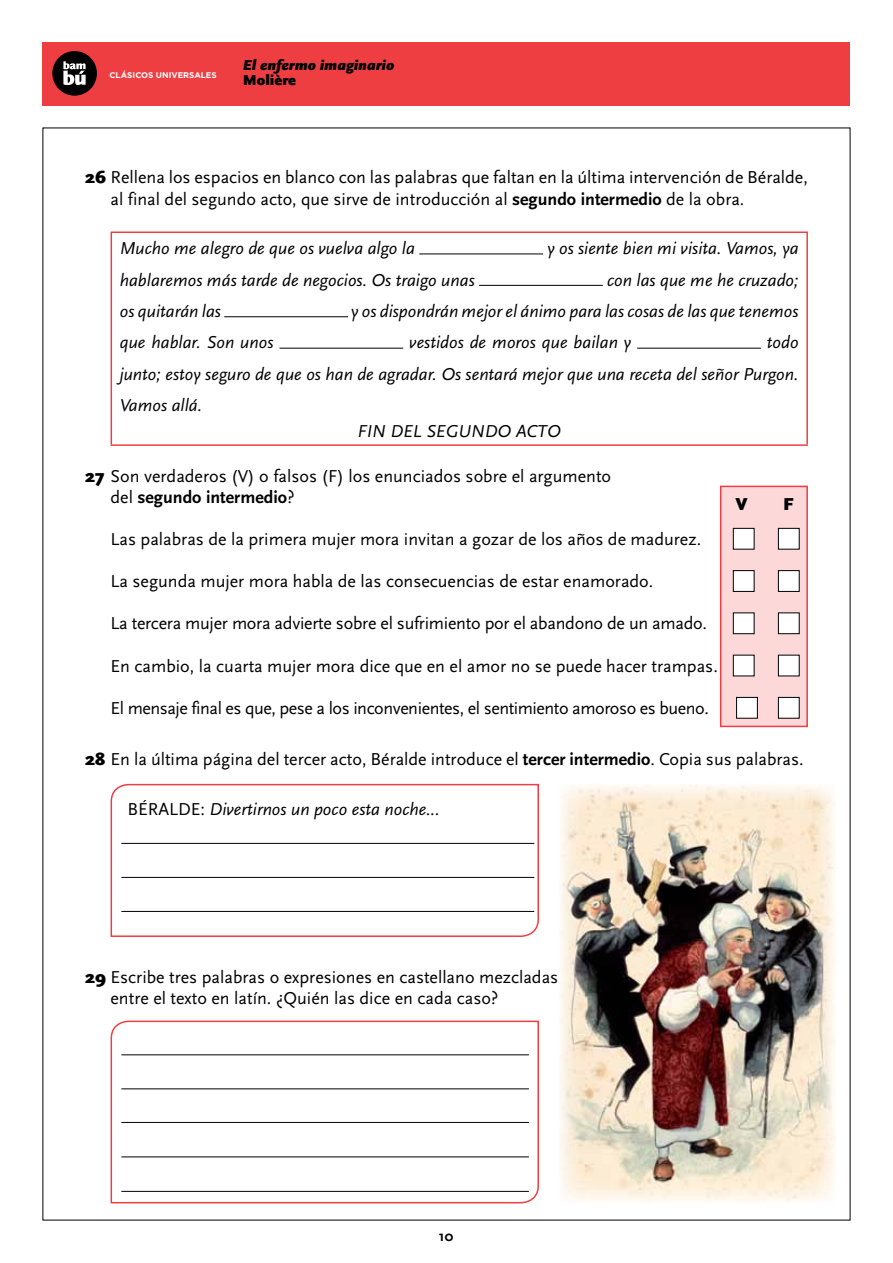
<style>
.page{position:relative;width:893px;height:1263px;background:#fff}
.page>*{position:absolute;margin:0;border:0;box-sizing:border-box;transform-origin:0 0}
.t1{font:18px/21px "Scala Sans";color:#000}
.t2{font:italic 18px/31.3px "Scala Sans";color:#000;text-align:justify}
.t3{font:18px "Scala Sans";letter-spacing:-.025em;color:#000}
.t4{font:900 18px "Scala Sans";color:#000}
.t5{font:italic 900 15px "Scala Sans";color:#000}
.t6{font:900 15px "Scala Sans";color:#000}
.t7{font:700 15px "Scala Sans";color:#000}
.t8{font:700 8.25px "Gotham";color:#fff}
.s1{font-weight:900}
.s2{font-weight:700}
.s3{font-style:normal}
</style>
<div class="page">
<div style="left:43px;top:43px;width:807px;height:63px;background:#ef3e42"></div>
<svg style="left:52px;top:51px;width:45px;height:45px"></svg>
<div style="left:720px;top:486px;width:88px;height:241px;background:#fcd8d9;border:2px solid #ef3e42"></div>
<hr style="left:111px;top:231px;width:697px;height:2px;background:#ef3e42">
<hr style="left:111px;top:233px;width:1px;height:211px;background:#ef3e42">
<hr style="left:806px;top:233px;width:2px;height:211px;background:#ef3e42">
<hr style="left:111px;top:444px;width:697px;height:2px;background:#ef3e42">
<hr style="left:419px;top:254px;width:124px;height:1px;background:#000">
<hr style="left:479px;top:285px;width:124px;height:1px;background:#000">
<hr style="left:224px;top:316px;width:124px;height:1px;background:#000">
<hr style="left:280px;top:348px;width:123px;height:1px;background:#000">
<hr style="left:637px;top:348px;width:124px;height:1px;background:#000">
<div style="left:733px;top:528px;width:21px;height:21px;background:#fff"></div>
<div style="left:733px;top:528px;width:21px;height:21px;border:1px solid #000"></div>
<div style="left:778px;top:528px;width:21px;height:21px;background:#fff"></div>
<div style="left:778px;top:528px;width:21px;height:21px;border:1px solid #000"></div>
<div style="left:733px;top:571px;width:21px;height:20px;background:#fff"></div>
<div style="left:733px;top:570px;width:21px;height:22px;border:1px solid #000"></div>
<div style="left:778px;top:571px;width:21px;height:20px;background:#fff"></div>
<div style="left:778px;top:570px;width:21px;height:22px;border:1px solid #000"></div>
<div style="left:733px;top:613px;width:21px;height:21px;background:#fff"></div>
<div style="left:733px;top:613px;width:21px;height:21px;border:1px solid #000"></div>
<div style="left:778px;top:613px;width:21px;height:21px;background:#fff"></div>
<div style="left:778px;top:613px;width:21px;height:21px;border:1px solid #000"></div>
<div style="left:733px;top:655px;width:21px;height:21px;background:#fff"></div>
<div style="left:733px;top:655px;width:21px;height:21px;border:1px solid #000"></div>
<div style="left:778px;top:655px;width:21px;height:21px;background:#fff"></div>
<div style="left:778px;top:655px;width:21px;height:21px;border:1px solid #000"></div>
<div style="left:737px;top:697px;width:20px;height:21px;background:#fff"></div>
<div style="left:736px;top:697px;width:22px;height:21px;border:1px solid #000"></div>
<div style="left:778px;top:697px;width:21px;height:21px;background:#fff"></div>
<div style="left:778px;top:697px;width:21px;height:21px;border:1px solid #000"></div>
<svg style="left:110px;top:783px;width:429px;height:154px"></svg>
<hr style="left:121px;top:911px;width:413px;height:1px;background:#000">
<svg style="left:110px;top:1020px;width:429px;height:184px"></svg>
<hr style="left:121px;top:1157px;width:408px;height:1px;background:#000">
<hr style="left:121px;top:1191px;width:408px;height:1px;background:#000">
<img style="left:560px;top:785px;width:275px;height:417px">
<p class="t8" style="left:110px;top:70px;width:109px">CLÁSICOS UNIVERSALES</p>
<p class="t5" style="left:243px;top:56px;width:153px">El enfermo imaginario</p>
<p class="t6" style="left:243px;top:71px;width:55px">Molière</p>
<p class="t1" style="left:111px;top:167px;width:699px;text-indent:-26px"><span class="s1">26</span> Rellena los espacios en blanco con las palabras que faltan en la última intervención de Béralde, al final del segundo acto, que sirve de introducción al <span class="s2">segundo intermedio</span> de la obra.</p>
<p class="t2" style="left:120px;top:233px;width:297px">Mucho me alegro de que os vuelva algo la</p>
<p class="t2" style="left:547px;top:233px;width:253px">y os siente bien mi visita. Vamos, ya</p>
<p class="t2" style="left:120px;top:264px;width:356px">hablaremos más tarde de negocios. Os traigo unas</p>
<p class="t2" style="left:607px;top:264px;width:193px">con las que me he cruzado;</p>
<p class="t2" style="left:120px;top:296px;width:103px">os quitarán las</p>
<p class="t2" style="left:351px;top:296px;width:449px">y os dispondrán mejor el ánimo para las cosas de las que tenemos</p>
<p class="t2" style="left:120px;top:327px;width:155px">que hablar. Son unos</p>
<p class="t2" style="left:409px;top:327px;width:223px">vestidos de moros que bailan y</p>
<p class="t2" style="left:120px;top:327px;width:680px;text-indent:647px">todo junto; estoy seguro de que os han de agradar. Os sentará mejor que una receta del señor Purgon.<br>Vamos allá.</p>
<p class="t2" style="left:357px;top:415px;width:205px">FIN DEL SEGUNDO ACTO</p>
<p class="t1" style="left:111px;top:466px;width:502px;text-indent:-26px"><span class="s1">27</span> Son verdaderos (V) o falsos (F) los enunciados sobre el argumento del <span class="s2">segundo intermedio</span>?</p>
<p class="t1" style="left:111px;top:529px;width:592px">Las palabras de la primera mujer mora invitan a gozar de los años de madurez.</p>
<p class="t1" style="left:111px;top:571px;width:544px">La segunda mujer mora habla de las consecuencias de estar enamorado.</p>
<p class="t1" style="left:111px;top:613px;width:598px">La tercera mujer mora advierte sobre el sufrimiento por el abandono de un amado.</p>
<p class="t1" style="left:111px;top:656px;width:609px">En cambio, la cuarta mujer mora dice que en el amor no se puede hacer trampas.</p>
<p class="t3" style="left:111px;top:698px;width:600px">El mensaje final es que, pese a los inconvenientes, el sentimiento amoroso es bueno.</p>
<p class="t1" style="left:85px;top:749px;width:720px"><span class="s1">28</span> En la última página del tercer acto, Béralde introduce el <span class="s2">tercer intermedio</span>. Copia sus palabras.</p>
<p class="t2" style="left:128px;top:794px;width:314px"><span class="s3">BÉRALDE:</span> Divertirnos un poco esta noche...</p>
<p class="t4" style="left:736px;top:494px;width:14px">V</p>
<p class="t4" style="left:783px;top:494px;width:12px">F</p>
<p class="t1" style="left:111px;top:967px;width:449px;text-indent:-26px"><span class="s1">29</span> Escribe tres palabras o expresiones en castellano mezcladas entre el texto en latín. ¿Quién las dice en cada caso?</p>
<p class="t7" style="left:439px;top:1228px;width:16px">10</p>
</div>
